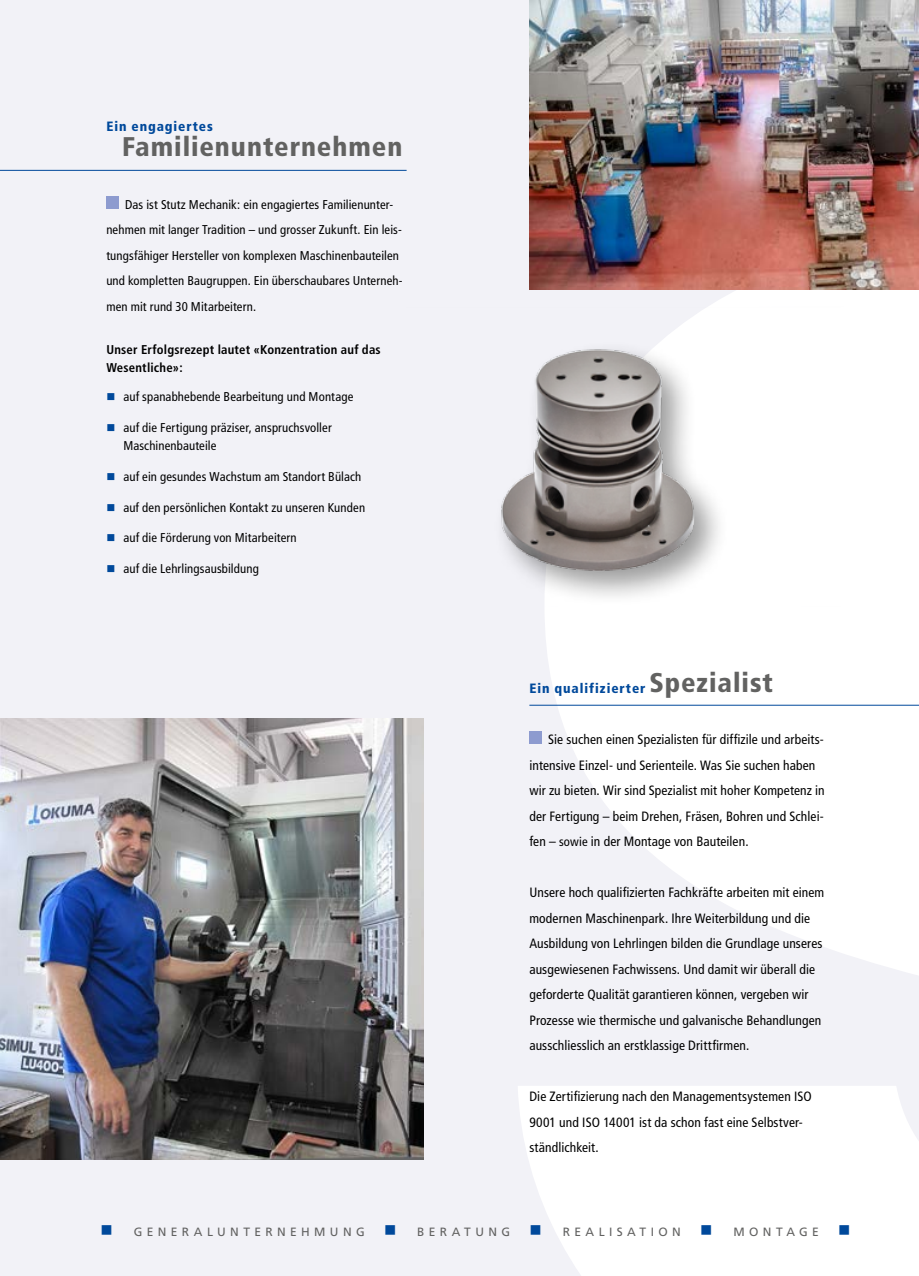
<style>
.page{position:relative;width:919px;height:1276px;background:#fff}
.page>*{position:absolute;margin:0;border:0;box-sizing:border-box;transform-origin:0 0}
.t1{font:900 condensed 27px "Frutiger";letter-spacing:.035em;color:#626261}
.t2{font:condensed 13.5px/25.5px "Frutiger";letter-spacing:.01em;color:#000}
.t3{font:900 condensed 13.5px "Frutiger";letter-spacing:.07em;color:#00499b}
.t4{font:condensed 12.75px/25.5px "Frutiger";letter-spacing:.01em;color:#000}
.t5{font:700 condensed 12.75px/18px "Frutiger";letter-spacing:.015em;color:#000}
.t6{font:12px "Frutiger";letter-spacing:.365em;color:#626261}
.s1{font-size:27px;color:#626261}
.s2{font-size:12.75px}
.s3{color:#00499b}
</style>
<div class="page">
<div style="left:0;top:0;width:918px;height:1276px;background:#f2f2f7"></div>
<svg style="left:518px;top:289px;width:400px;height:987px;fill:#fff"></svg>
<div style="left:529px;top:731px;width:13px;height:13px;background:#8d9bcf"></div>
<div style="left:106px;top:196px;width:13px;height:12px;background:#8d9bcf"></div>
<img style="left:501px;top:307px;width:342px;height:300px">
<img style="left:529px;top:0;width:389px;height:289px">
<img style="left:0;top:718px;width:423px;height:441px">
<hr style="left:0;top:170px;width:406px;height:1px;background:#00499b">
<hr style="left:529px;top:705px;width:389px;height:1px;background:#00499b">
<p class="t3" style="left:106px;top:118px;width:108px">Ein engagiertes</p>
<h1 class="t1" style="left:122px;top:130px;width:282px">Familienunternehmen</h1>
<p class="t4" style="left:106px;top:191px;width:298px;text-indent:19px">Das ist Stutz Mechanik: ein engagiertes Familienunter&shy;nehmen mit langer Tradition – und grosser Zukunft. Ein leis&shy;tungsfähiger Hersteller von komplexen Maschinenbauteilen und kompletten Baugruppen. Ein überschaubares Unterneh&shy;men mit rund 30 Mitarbeitern.</p>
<p class="t5" style="left:106px;top:341px;width:276px">Unser Erfolgsrezept lautet «Konzentration auf das<br>Wesentliche»:</p>
<p class="t4" style="left:123px;top:384px;width:231px">auf spanabhebende Bearbeitung und Montage</p>
<p class="t4" style="left:123px;top:419px;width:210px;line-height:18px">auf die Fertigung präziser, anspruchsvoller<br>Maschinenbauteile</p>
<p class="t4" style="left:123px;top:464px;width:239px">auf ein gesundes Wachstum am Standort Bülach</p>
<p class="t4" style="left:123px;top:494px;width:243px">auf den persönlichen Kontakt zu unseren Kunden</p>
<p class="t4" style="left:123px;top:525px;width:175px">auf die Förderung von Mitarbeitern</p>
<p class="t4" style="left:123px;top:556px;width:137px">auf die Lehrlingsausbildung</p>
<p class="t3" style="left:529px;top:680px;width:245px">Ein qualifizierter <span class="s1">Spezialist</span></p>
<p class="t2" style="left:529px;top:727px;width:297px;text-indent:19px">Sie suchen einen Spezialisten für diffizile und arbeits&shy;intensive Einzel- und Serienteile. Was Sie suchen haben wir zu bieten. Wir sind Spezialist mit hoher Kompetenz in der Fertigung – beim Drehen, Fräsen, Bohren und Schlei&shy;fen – <span class="s2">sowie</span> in der Montage von Bauteilen.</p>
<p class="t2" style="left:529px;top:880px;width:296px">Unsere hoch qualifizierten Fachkräfte arbeiten mit einem modernen Maschinenpark. Ihre Weiterbildung und die Ausbildung von Lehrlingen bilden die Grundlage unseres ausgewiesenen Fachwissens. Und damit wir überall die geforderte Qualität garantieren können, vergeben wir Prozesse wie thermische und galvanische Behandlungen ausschliesslich an erstklassige Drittfirmen.</p>
<p class="t2" style="left:529px;top:1084px;width:284px">Die Zertifizierung nach den Managementsystemen ISO<br>9001 und ISO 14001 ist da schon fast eine Selbstver&shy;ständlichkeit.</p>
<p class="t6" style="left:101px;top:1224px;width:297px"><span class="s3">■</span> GENERALUNTERNEHMUNG <span class="s3">■</span></p>
<p class="t6" style="left:417px;top:1224px;width:126px">BERATUNG <span class="s3">■</span></p>
<p class="t6" style="left:562px;top:1224px;width:151px">REALISATION <span class="s3">■</span></p>
<p class="t6" style="left:733px;top:1224px;width:119px">MONTAGE <span class="s3">■</span></p>
</div>
